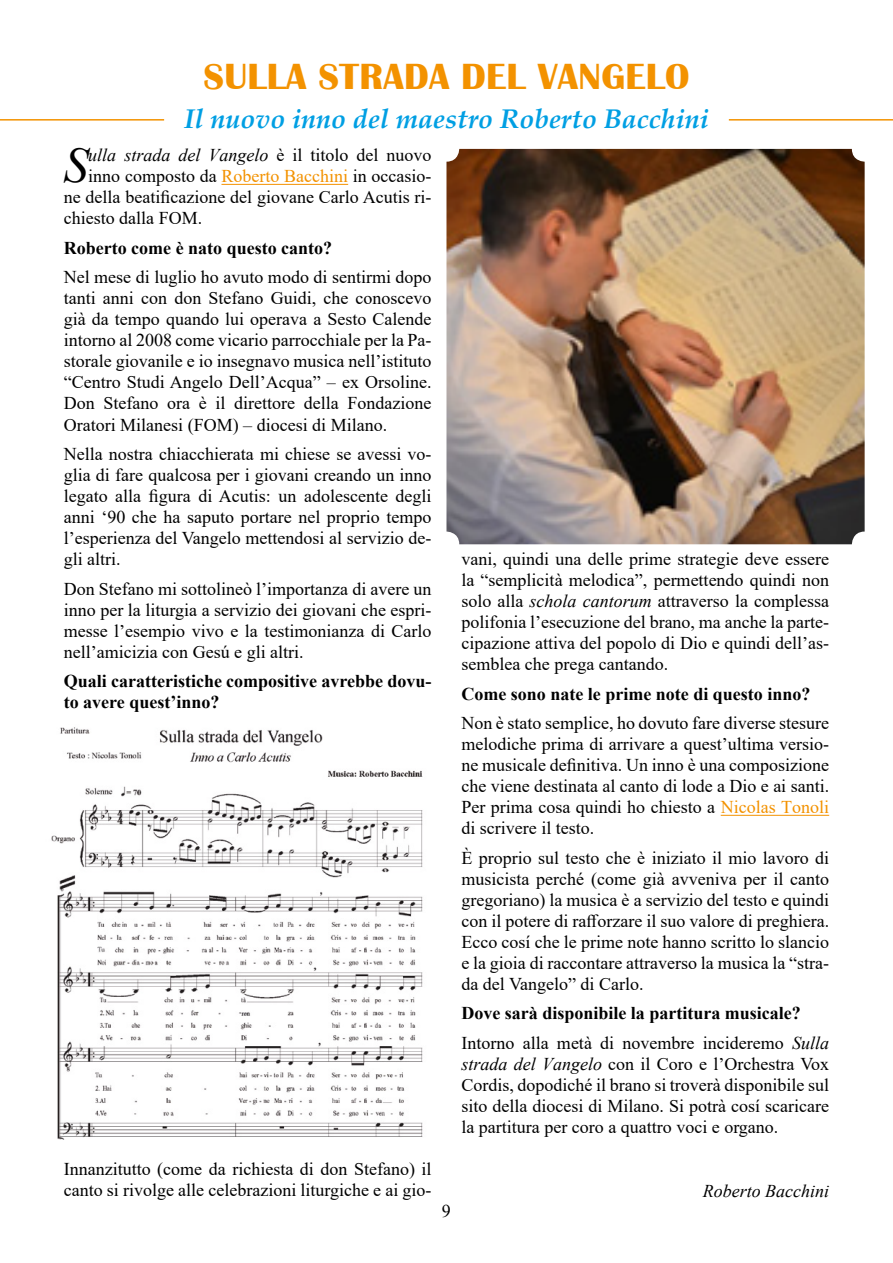
<style>
.page{position:relative;width:893px;height:1263px;background:#fff}
.page>*{position:absolute;margin:0;border:0;box-sizing:border-box;transform-origin:0 0}
.t1{font:italic 49.65px "Times New Roman";color:#000}
.t2{font:700 37.5px "Britannic";letter-spacing:.01em;color:#f39200}
.t3{font:italic 700 27px "Palatino Linotype";color:#009fe3}
.t4{font:18px/21px "Times New Roman";color:#000;text-align:justify}
.t5{font:700 18px/21px "Times New Roman";color:#000}
.t6{font:italic 18px "Times New Roman";color:#000}
.s1{font-style:normal}
.s2{color:#f39200}
.s3{font-style:italic}
.s4{font-weight:400}
.s5{font-weight:400;font-style:italic}
</style>
<div class="page">
<hr style="left:729px;top:119px;width:164px;height:2px;background:#f39200">
<hr style="left:0;top:119px;width:164px;height:2px;background:#f39200">
<img style="left:446px;top:149px;width:419px;height:395px">
<img style="left:51px;top:727px;width:372px;height:413px">
<hr style="left:221px;top:184px;width:127px;height:1px;background:#f39200">
<hr style="left:721px;top:815px;width:108px;height:1px;background:#f39200">
<h2 class="t2" style="left:203px;top:56px;width:488px">SULLA STRADA DEL VANGELO</h2>
<h3 class="t3" style="left:184px;top:99px;width:526px">Il nuovo inno del maestro Roberto Bacchini</h3>
<h1 class="t1" style="left:63px;top:132px;width:26px">S</h1>
<p class="t6" style="left:88px;top:143px;width:345px">ulla strada del Vangelo <span class="s1">è il titolo del nuovo</span></p>
<p class="t4" style="left:88px;top:165px;width:345px">inno composto da <span class="s2">Roberto Bacchini</span> in occasio-</p>
<p class="t4" style="left:64px;top:186px;width:369px">ne della beatificazione del giovane Carlo Acutis ri-</p>
<p class="t4" style="left:64px;top:207px;width:140px">chiesto dalla FOM.</p>
<p class="t5" style="left:64px;top:237px;width:270px">Roberto come è nato questo canto?</p>
<p class="t4" style="left:64px;top:266px;width:369px">Nel mese di luglio ho avuto modo di sentirmi dopo tanti anni con don Stefano Guidi, che conoscevo già da tempo quando lui operava a Sesto Calende intorno al 2008 come vicario parrocchiale per la Pa&shy;storale giovanile e io insegnavo musica nell’istituto “Centro Studi Angelo Dell’Acqua” – ex Orsoline.<br>Don Stefano ora è il direttore della Fondazione Oratori Milanesi (FOM) – diocesi di Milano.</p>
<p class="t4" style="left:64px;top:443px;width:369px">Nella nostra chiacchierata mi chiese se avessi vo&shy;glia di fare qualcosa per i giovani creando un inno legato alla figura di Acutis: un adolescente degli anni ‘90 che ha saputo portare nel proprio tempo l’esperienza del Vangelo mettendosi al servizio de&shy;gli altri.</p>
<p class="t4" style="left:64px;top:577px;width:369px">Don Stefano mi sottolineò l’importanza di avere un inno per la liturgia a servizio dei giovani che espri&shy;messe l’esempio vivo e la testimonianza di Carlo nell’amicizia con Gesú e gli altri.</p>
<p class="t5" style="left:64px;top:670px;width:369px">Quali caratteristiche compositive avrebbe dovu&shy;to avere quest’inno?</p>
<p class="t4" style="left:64px;top:1157px;width:369px">Innanzitutto (come da richiesta di don Stefano) il canto si rivolge alle celebrazioni liturgiche e ai gio-</p>
<p class="t4" style="left:461px;top:548px;width:369px">vani, quindi una delle prime strategie deve essere la “semplicità melodica”, permettendo quindi non solo alla <span class="s3">schola cantorum</span> attraverso la complessa polifonia l’esecuzione del brano, ma anche la parte&shy;cipazione attiva del popolo di Dio e quindi dell’as&shy;semblea che prega cantando.</p>
<p class="t5" style="left:461px;top:683px;width:351px">Come sono nate le prime note di questo inno?</p>
<p class="t4" style="left:461px;top:712px;width:369px">Non è stato semplice, ho dovuto fare diverse stesure melodiche prima di arrivare a quest’ultima versio&shy;ne musicale definitiva. Un inno è una composizione che viene destinata al canto di lode a Dio e ai santi.<br>Per prima cosa quindi ho chiesto a <span class="s2">Nicolas Tonoli </span>di scrivere il testo.</p>
<p class="t4" style="left:461px;top:847px;width:369px">È proprio sul testo che è iniziato il mio lavoro di musicista perché (come già avveniva per il canto gregoriano) la musica è a servizio del testo e quindi con il potere di rafforzare il suo valore di preghiera.<br>Ecco cosí che le prime note hanno scritto lo slancio e la gioia di raccontare attraverso la musica la “stra&shy;da del Vangelo” di Carlo.</p>
<p class="t5" style="left:461px;top:998px;width:369px;line-height:29.5px">Dove sarà disponibile la partitura musicale?<br><span class="s4">Intorno alla metà di novembre incideremo</span> <span class="s5">Sulla</span></p>
<p class="t4" style="left:461px;top:1053px;width:369px"><span class="s3">strada del Vangelo</span> con il Coro e l’Orchestra Vox Cordis, dopodiché il brano si troverà disponibile sul sito della diocesi di Milano. Si potrà cosí scaricare la partitura per coro a quattro voci e organo.</p>
<p class="t4" style="left:442px;top:1200px;width:10px">9</p>
<p class="t6" style="left:703px;top:1178px;width:128px">Roberto Bacchini</p>
</div>
